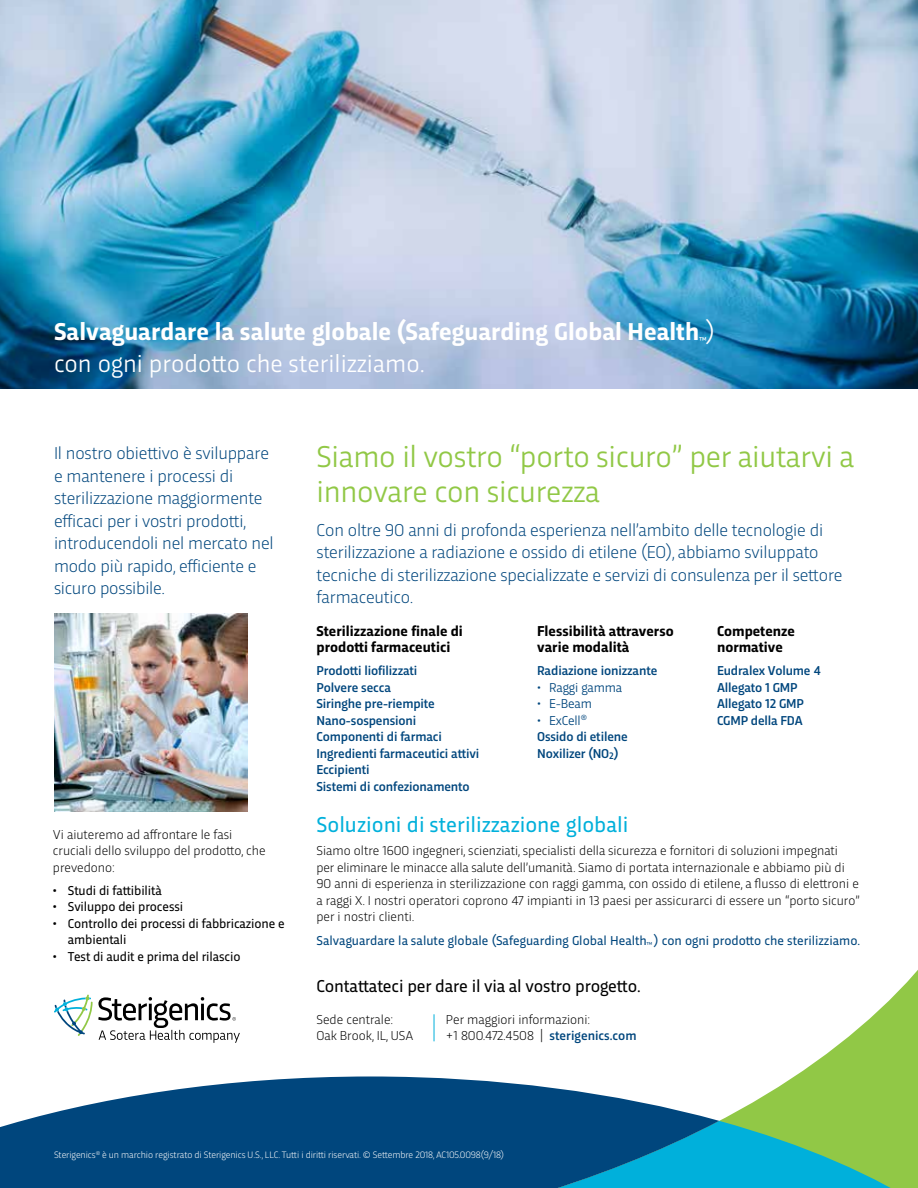
<style>
.page{position:relative;width:918px;height:1188px;background:#fff}
.page>*{position:absolute;margin:0;border:0;box-sizing:border-box;transform-origin:0 0}
.t1{font:31.5px/34.5px "Trasandina";letter-spacing:-.01em;color:#91c846}
.t2{font:700 25.5px/32.2px "Trasandina";color:#fff}
.t3{font:22.5px "Trasandina";color:#00b0db}
.t4{font:300 18px/22.5px "Trasandina";letter-spacing:-.01em;color:#00467d}
.t5{font:18px "Trasandina";letter-spacing:-.01em;color:#000}
.t6{font:700 15px/16.5px "Trasandina";color:#000}
.t7{font:300 13.5px/16.5px "Trasandina";color:#000}
.t8{font:500 13.5px/16.5px "Trasandina";letter-spacing:-.01em;color:#00467d}
.t9{font:13.5px/16.5px "Trasandina";letter-spacing:-.01em;color:#000}
.t10{font:13.5px "Trasandina";color:#00467d}
.t11{font:13.5px "Trasandina";letter-spacing:-.01em;color:#00467d}
.t12{font:300 9.75px "Trasandina";letter-spacing:-.01em;color:#fff}
.s1{font-weight:400}
.s2{font-weight:500;color:#00467d}
</style>
<div class="page">
<img style="left:0;top:0;width:918px;height:388px">
<svg style="left:54px;top:995px;width:186px;height:48px"></svg>
<svg style="left:433px;top:970px;width:485px;height:151px"></svg>
<svg style="left:719px;top:1121px;width:199px;height:67px;background:#4bbc8d"></svg>
<svg style="left:0;top:1076px;width:719px;height:112px;background:#246695"></svg>
<img style="left:54px;top:614px;width:193px;height:197px">
<svg style="left:434px;top:1014px;width:1px;height:27px"></svg>
<h2 class="t2" style="left:54px;top:314px;width:662px">Salvaguardare la salute globale (Safeguarding Global Health<sub>™</sub><span class="s1">) con ogni prodotto che sterilizziamo.</span></h2>
<h3 class="t4" style="left:54px;top:441px;width:221px">Il nostro obiettivo è sviluppare e mantenere i processi di sterilizzazione maggiormente efficaci per i vostri prodotti, introducendoli nel mercato nel modo più rapido, efficiente e sicuro possibile.</h3>
<p class="t7" style="left:53px;top:825px;width:214px">Vi aiuteremo ad affrontare le fasi cruciali dello sviluppo del prodotto, che prevedono:</p>
<p class="t9" style="left:53px;top:881px;width:110px">• Studi di fattibilità</p>
<p class="t9" style="left:53px;top:897px;width:132px">• Sviluppo dei processi</p>
<p class="t9" style="left:68px;top:914px;width:218px;text-indent:-15px">• Controllo dei processi di fabbricazione e ambientali</p>
<p class="t9" style="left:53px;top:947px;width:189px">• Test di audit e prima del rilascio</p>
<h1 class="t1" style="left:316px;top:437px;width:539px">Siamo il vostro “porto sicuro” per aiutarvi a innovare con sicurezza</h1>
<p class="t4" style="left:316px;top:517px;width:528px">Con oltre 90 anni di profonda esperienza nell’ambito delle tecnologie di sterilizzazione a radiazione e ossido di etilene (EO), abbiamo sviluppato tecniche di sterilizzazione specializzate e servizi di consulenza per il settore farmaceutico.</p>
<p class="t6" style="left:316px;top:621px;width:148px">Sterilizzazione finale di prodotti farmaceutici</p>
<p class="t8" style="left:316px;top:661px;width:164px">Prodotti liofilizzati<br>Polvere secca<br>Siringhe pre-riempite<br>Nano-sospensioni<br>Componenti di farmaci<br>Ingredienti farmaceutici attivi<br>Eccipienti<br>Sistemi di confezionamento</p>
<p class="t6" style="left:537px;top:621px;width:138px">Flessibilità attraverso varie modalità</p>
<p class="t8" style="left:537px;top:661px;width:122px">Radiazione ionizzante</p>
<p class="t11" style="left:537px;top:677px;width:87px">• Raggi gamma</p>
<p class="t11" style="left:537px;top:694px;width:56px">• E-Beam</p>
<p class="t8" style="left:537px;top:711px;width:92px"><span class="s1">• ExCell</span><sup>®<br></sup>Ossido di etilene<br>Noxilizer (NO<sub>2</sub>)</p>
<p class="t6" style="left:717px;top:621px;width:79px">Competenze normative</p>
<p class="t8" style="left:717px;top:661px;width:105px">Eudralex Volume 4<br>Allegato 1 GMP<br>Allegato 12 GMP<br>CGMP della FDA</p>
<h3 class="t3" style="left:316px;top:807px;width:313px">Soluzioni di sterilizzazione globali</h3>
<p class="t7" style="left:316px;top:841px;width:545px">Siamo oltre 1600 ingegneri, scienziati, specialisti della sicurezza e fornitori di soluzioni impegnati<br>per eliminare le minacce alla salute dell’umanità. Siamo di portata internazionale e abbiamo più di 90 anni di esperienza in sterilizzazione con raggi gamma, con ossido di etilene, a flusso di elettroni e a raggi X. I nostri operatori coprono 47 impianti in 13 paesi per assicurarci di essere un “porto sicuro” per i nostri clienti.</p>
<p class="t10" style="left:316px;top:930px;width:545px">Salvaguardare la salute globale (Safeguarding Global Health<sub>™</sub> ) con ogni prodotto che sterilizziamo.</p>
<h3 class="t5" style="left:316px;top:973px;width:326px">Contattateci per dare il via al vostro progetto.</h3>
<p class="t7" style="left:316px;top:1010px;width:99px">Sede centrale:<br>Oak Brook, IL, USA</p>
<p class="t7" style="left:446px;top:1010px;width:192px">Per maggiori informazioni:<br>+1 800.472.4508 | <span class="s2">sterigenics.com</span></p>
<p class="t12" style="left:54px;top:1148px;width:452px">Sterigenics<sup>®</sup> è un marchio registrato di Sterigenics U.S., LLC. Tutti i diritti riservati. © Settembre 2018, AC105.0098(9/18)</p>
</div>
